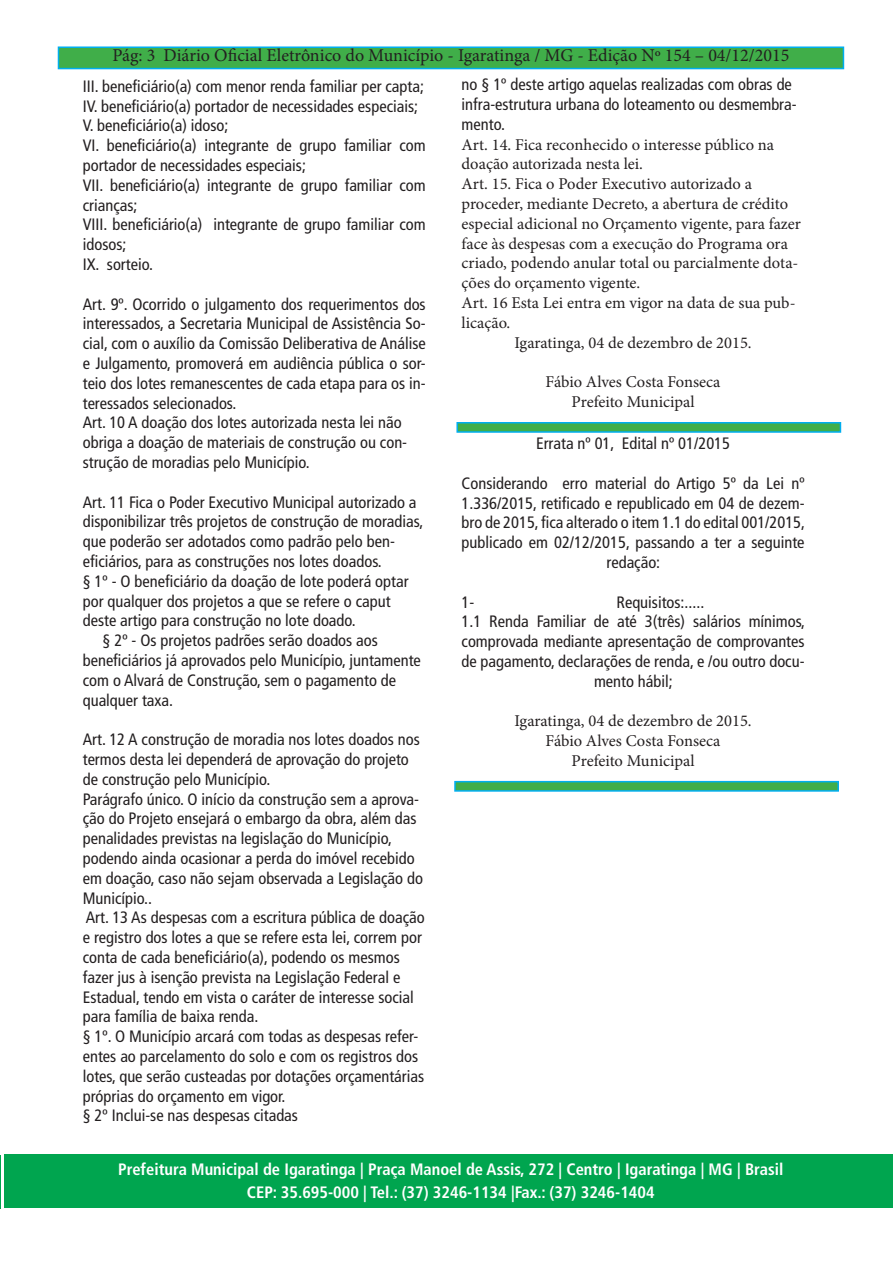
<style>
.page{position:relative;width:893px;height:1263px;background:#fff}
.page>*{position:absolute;margin:0;border:0;box-sizing:border-box;transform-origin:0 0}
.t1{font:18px "Minion Pro";color:#231f20}
.t2{font:condensed 16.5px/19.8px "Frutiger LT Std";color:#231f20}
.t3{font:16.5px/19.8px "Minion Pro";color:#231f20}
.t4{font:700 condensed 16.5px "Frutiger LT Std";color:#fff}
</style>
<div class="page">
<hr style="left:0;top:1155px;width:1px;height:53px;background:#00a54f">
<div style="left:5px;top:1154px;width:888px;height:53px;background:#00a54f"></div>
<div style="left:58px;top:47px;width:785px;height:22px;background:#40ae49"></div>
<div style="left:58px;top:46px;width:786px;height:23px;border:2px solid #00aeef"></div>
<div style="left:456px;top:422px;width:385px;height:11px;background:#40ae49;border:2px solid #00aeef"></div>
<div style="left:454px;top:781px;width:385px;height:11px;background:#40ae49;border:2px solid #00aeef"></div>
<p class="t1" style="left:113px;top:43px;width:678px">Pág: 3 Diário Oficial Eletrônico do Município - Igaratinga / MG - Edição Nº 154 – 04/12/2015</p>
<p class="t2" style="left:462px;top:75px;width:337px">no § 1º deste artigo aquelas realizadas com obras de infra-estrutura urbana do loteamento ou desmembra&shy;mento.</p>
<p class="t3" style="left:462px;top:135px;width:314px">Art. 14. Fica reconhecido o interesse público na doação autorizada nesta lei.</p>
<p class="t3" style="left:462px;top:174px;width:341px">Art. 15. Fica o Poder Executivo autorizado a proceder, mediante Decreto, a abertura de crédito especial adicional no Orçamento vigente, para fazer face às despesas com a execução do Programa ora criado, podendo anular total ou parcialmente dota&shy;ções do orçamento vigente.</p>
<p class="t3" style="left:462px;top:293px;width:335px">Art. 16 Esta Lei entra em vigor na data de sua pub&shy;licação.</p>
<p class="t3" style="left:514px;top:333px;width:239px">Igaratinga, 04 de dezembro de 2015.</p>
<p class="t3" style="left:546px;top:372px;width:176px">Fábio Alves Costa Fonseca</p>
<p class="t3" style="left:572px;top:392px;width:124px">Prefeito Municipal</p>
<p class="t2" style="left:83px;top:76px;width:343px">III. beneficiário(a) com menor renda familiar per capta;</p>
<p class="t2" style="left:83px;top:96px;width:337px">IV. beneficiário(a) portador de necessidades especiais;</p>
<p class="t2" style="left:83px;top:116px;width:147px">V. beneficiário(a) idoso;</p>
<p class="t2" style="left:83px;top:136px;width:344px">VI. beneficiário(a) integrante de grupo familiar com portador de necessidades especiais;</p>
<p class="t2" style="left:83px;top:175px;width:345px">VII. beneficiário(a) integrante de grupo familiar com crianças;</p>
<p class="t2" style="left:83px;top:215px;width:345px">VIII. beneficiário(a) integrante de grupo familiar com idosos;</p>
<p class="t2" style="left:83px;top:254px;width:72px">IX. sorteio.</p>
<p class="t2" style="left:83px;top:294px;width:344px;text-align:justify">Art. 9º. Ocorrido o julgamento dos requerimentos dos interessados, a Secretaria Municipal de Assistência So&shy;cial, com o auxílio da Comissão Deliberativa de Análise e Julgamento, promoverá em audiência pública o sor&shy;teio dos lotes remanescentes de cada etapa para os in&shy;teressados selecionados.</p>
<p class="t2" style="left:83px;top:413px;width:326px">Art. 10 A doação dos lotes autorizada nesta lei não obriga a doação de materiais de construção ou con&shy;strução de moradias pelo Município.</p>
<p class="t2" style="left:83px;top:492px;width:342px">Art. 11 Fica o Poder Executivo Municipal autorizado a disponibilizar três projetos de construção de moradias, que poderão ser adotados como padrão pelo ben&shy;eficiários, para as construções nos lotes doados.</p>
<p class="t2" style="left:83px;top:571px;width:327px">§ 1º - O beneficiário da doação de lote poderá optar por qualquer dos projetos a que se refere o caput deste artigo para construção no lote doado.</p>
<p class="t2" style="left:83px;top:631px;width:340px;text-indent:20px">§ 2º - Os projetos padrões serão doados aos beneficiários já aprovados pelo Município, juntamente com o Alvará de Construção, sem o pagamento de qualquer taxa.</p>
<p class="t2" style="left:83px;top:730px;width:339px">Art. 12 A construção de moradia nos lotes doados nos termos desta lei dependerá de aprovação do projeto de construção pelo Município.</p>
<p class="t2" style="left:83px;top:789px;width:342px">Parágrafo único. O início da construção sem a aprova&shy;ção do Projeto ensejará o embargo da obra, além das penalidades previstas na legislação do Município, podendo ainda ocasionar a perda do imóvel recebido em doação, caso não sejam observada a Legislação do Município..</p>
<p class="t2" style="left:83px;top:908px;width:343px">Art. 13 As despesas com a escritura pública de doação e registro dos lotes a que se refere esta lei, correm por conta de cada beneficiário(a), podendo os mesmos fazer jus à isenção prevista na Legislação Federal e Estadual, tendo em vista o caráter de interesse social para família de baixa renda.</p>
<p class="t2" style="left:83px;top:1027px;width:343px">§ 1º. O Município arcará com todas as despesas refer&shy;entes ao parcelamento do solo e com os registros dos lotes, que serão custeadas por dotações orçamentárias próprias do orçamento em vigor.</p>
<p class="t2" style="left:83px;top:1106px;width:217px">§ 2º Inclui-se nas despesas citadas</p>
<p class="t2" style="left:536px;top:434px;width:196px">Errata nº 01, Edital nº 01/2015</p>
<p class="t2" style="left:462px;top:473px;width:345px;text-align:center">Considerando erro material do Artigo 5º da Lei nº 1.336/2015, retificado e republicado em 04 de dezem&shy;bro de 2015, fica alterado o item 1.1 do edital 001/2015, publicado em 02/12/2015, passando a ter a seguinte redação:</p>
<p class="t2" style="left:462px;top:592px;width:14px">1-</p>
<p class="t2" style="left:616px;top:592px;width:89px">Requisitos:.....</p>
<p class="t2" style="left:462px;top:612px;width:345px;text-align:center">1.1 Renda Familiar de até 3(três) salários mínimos, comprovada mediante apresentação de comprovantes de pagamento, declarações de renda, e /ou outro docu&shy;mento hábil;</p>
<p class="t3" style="left:514px;top:711px;width:239px">Igaratinga, 04 de dezembro de 2015.</p>
<p class="t3" style="left:546px;top:731px;width:176px">Fábio Alves Costa Fonseca</p>
<p class="t3" style="left:572px;top:751px;width:124px">Prefeito Municipal</p>
<p class="t4" style="left:118px;top:1160px;width:667px">Prefeitura Municipal de Igaratinga | Praça Manoel de Assis, 272 | Centro | Igaratinga | MG | Brasil</p>
<p class="t4" style="left:247px;top:1182px;width:409px">CEP: 35.695-000 | Tel.: (37) 3246-1134 |Fax.: (37) 3246-1404</p>
</div>
